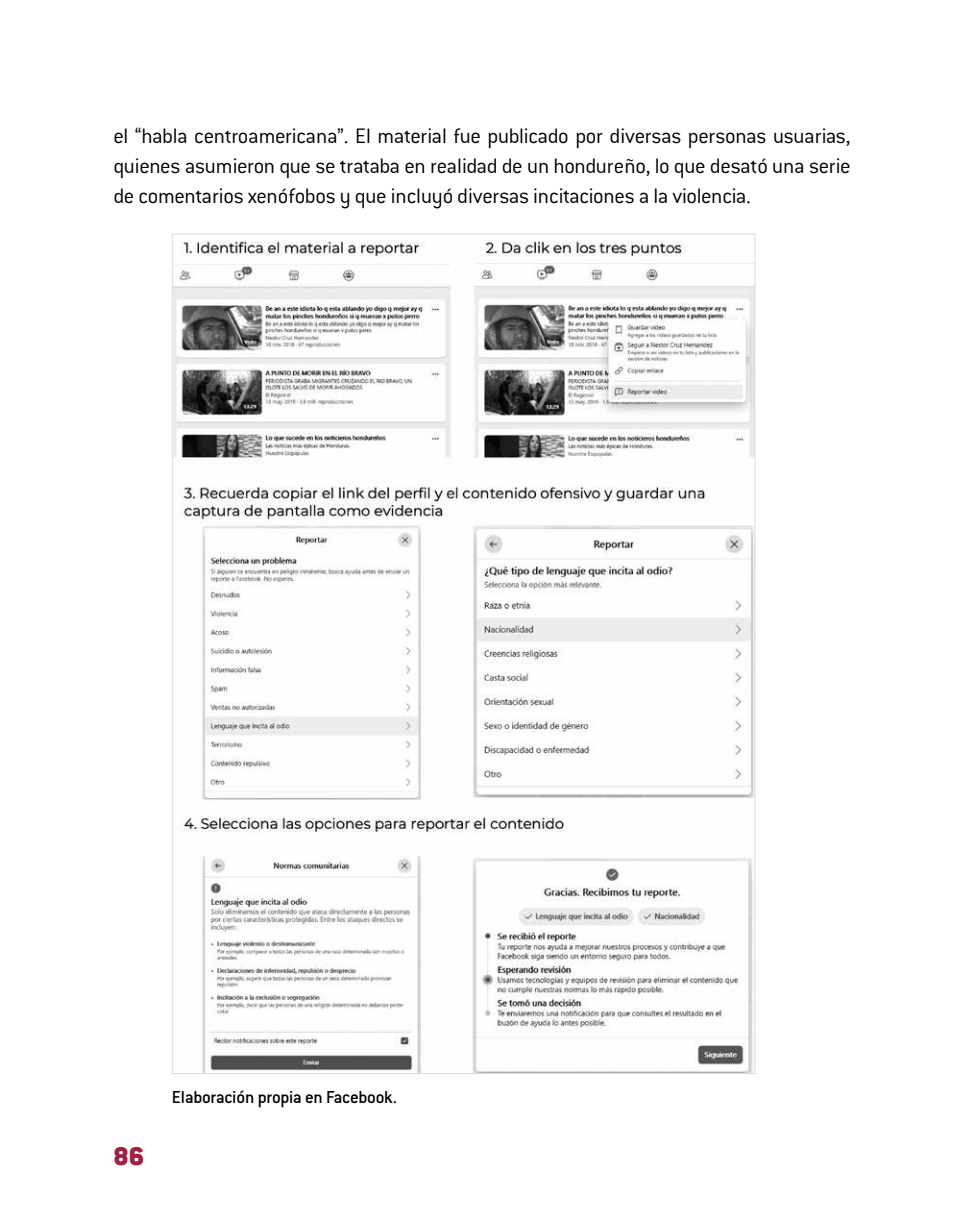
<style>
.page{position:relative;width:964px;height:1219px;background:#fff}
.page>*{position:absolute;margin:0;border:0;box-sizing:border-box;transform-origin:0 0}
.t1{font:900 28px "Conduit ITC Std";color:#9f2241}
.t2{font:300 23px/30px "Conduit ITC Std";letter-spacing:-.015em;color:#000;text-align:justify}
.t3{font:500 19px "Conduit ITC Std";letter-spacing:-.015em;color:#000}
</style>
<div class="page">
<img style="left:174px;top:241px;width:579px;height:831px">
<p class="t2" style="left:113px;top:121px;width:739px">el “habla centroamericana”. El material fue publicado por diversas personas usuarias, quienes asumieron que se trataba en realidad de un hondureño, lo que desató una serie de comentarios xenófobos y que incluyó diversas incitaciones a la violencia.</p>
<p class="t1" style="left:113px;top:1141px;width:32px">86</p>
<p class="t3" style="left:172px;top:1085px;width:227px">Elaboración propia en Facebook.</p>
</div>
